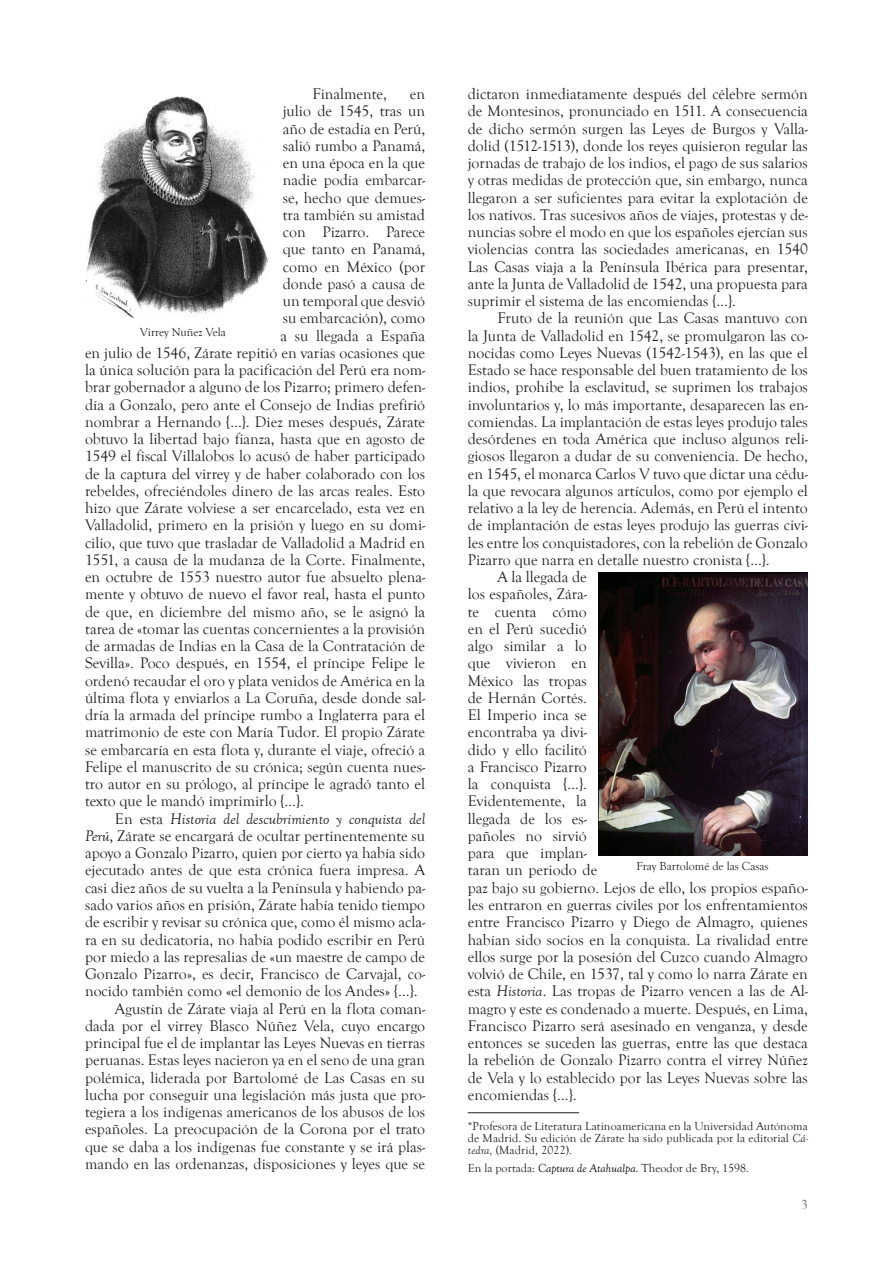
<style>
.page{position:relative;width:893px;height:1263px;background:#fff}
.page>*{position:absolute;margin:0;border:0;box-sizing:border-box;transform-origin:0 0}
.t1{font:15.75px/17.2px "Goudy Old Style T";color:#231f20;text-align:justify}
.t2{font:13.5px "Goudy Old Style T";color:#6c6d70}
.t3{font:12px/12px "Goudy Old Style T";color:#231f20;text-align:justify}
.s1{font-style:italic}
.s2{font-style:italic;color:#000}
</style>
<div class="page">
<hr style="left:468px;top:1112px;width:111px;height:1px;background:#231f20">
<img style="left:599px;top:572px;width:209px;height:284px">
<img style="left:85px;top:96px;width:182px;height:222px">
<p class="t1" style="left:313px;top:86px;width:76px">Finalmente,</p>
<p class="t1" style="left:410px;top:86px;width:17px">en</p>
<p class="t1" style="left:283px;top:103px;width:144px">julio de 1545, tras un</p>
<p class="t1" style="left:283px;top:120px;width:144px">año de estadía en Perú,</p>
<p class="t1" style="left:283px;top:137px;width:144px">salió rumbo a Panamá,</p>
<p class="t1" style="left:283px;top:155px;width:144px">en una época en la que</p>
<p class="t1" style="left:283px;top:172px;width:144px">nadie podía embarcar-</p>
<p class="t1" style="left:283px;top:189px;width:144px">se, hecho que demues-</p>
<p class="t1" style="left:283px;top:206px;width:144px">tra también su amistad</p>
<p class="t1" style="left:283px;top:224px;width:144px">con Pizarro. Parece</p>
<p class="t1" style="left:283px;top:241px;width:144px">que tanto en Panamá,</p>
<p class="t1" style="left:283px;top:258px;width:144px">como en México (por</p>
<p class="t1" style="left:283px;top:275px;width:144px">donde pasó a causa de</p>
<p class="t1" style="left:283px;top:293px;width:139px">un temporal que desvió</p>
<p class="t1" style="left:283px;top:310px;width:144px">su embarcación), como</p>
<p class="t1" style="left:281px;top:327px;width:146px">a su llegada a España</p>
<p class="t1" style="left:85px;top:344px;width:342px">en julio de 1546, Zárate repitió en varias ocasiones que</p>
<p class="t1" style="left:85px;top:362px;width:342px">la única solución para la pacificación del Perú era nom-</p>
<p class="t1" style="left:85px;top:379px;width:342px">brar gobernador a alguno de los Pizarro; primero defen-</p>
<p class="t1" style="left:85px;top:396px;width:337px">día a Gonzalo, pero ante el Consejo de Indias prefirió</p>
<p class="t1" style="left:85px;top:413px;width:342px">nombrar a Hernando {…}. Diez meses después, Zárate</p>
<p class="t1" style="left:85px;top:431px;width:342px">obtuvo la libertad bajo fianza, hasta que en agosto de</p>
<p class="t1" style="left:85px;top:448px;width:342px">1549 el fiscal Villalobos lo acusó de haber participado</p>
<p class="t1" style="left:85px;top:465px;width:342px">de la captura del virrey y de haber colaborado con los</p>
<p class="t1" style="left:85px;top:482px;width:342px">rebeldes, ofreciéndoles dinero de las arcas reales. Esto</p>
<p class="t1" style="left:85px;top:500px;width:342px">hizo que Zárate volviese a ser encarcelado, esta vez en</p>
<p class="t1" style="left:85px;top:517px;width:342px">Valladolid, primero en la prisión y luego en su domi-</p>
<p class="t1" style="left:85px;top:534px;width:342px">cilio, que tuvo que trasladar de Valladolid a Madrid en</p>
<p class="t1" style="left:85px;top:551px;width:342px">1551, a causa de la mudanza de la Corte. Finalmente,</p>
<p class="t1" style="left:85px;top:569px;width:342px">en octubre de 1553 nuestro autor fue absuelto plena-</p>
<p class="t1" style="left:85px;top:586px;width:342px">mente y obtuvo de nuevo el favor real, hasta el punto</p>
<p class="t1" style="left:85px;top:603px;width:342px">de que, en diciembre del mismo año, se le asignó la</p>
<p class="t1" style="left:85px;top:620px;width:342px">tarea de «tomar las cuentas concernientes a la provisión</p>
<p class="t1" style="left:85px;top:638px;width:342px">de armadas de Indias en la Casa de la Contratación de</p>
<p class="t1" style="left:85px;top:655px;width:342px">Sevilla». Poco después, en 1554, el príncipe Felipe le</p>
<p class="t1" style="left:85px;top:672px;width:342px">ordenó recaudar el oro y plata venidos de América en la</p>
<p class="t1" style="left:85px;top:689px;width:342px">última flota y enviarlos a La Coruña, desde donde sal-</p>
<p class="t1" style="left:85px;top:707px;width:342px">dría la armada del príncipe rumbo a Inglaterra para el</p>
<p class="t1" style="left:85px;top:724px;width:342px">matrimonio de este con María Tudor. El propio Zárate</p>
<p class="t1" style="left:85px;top:741px;width:342px">se embarcaría en esta flota y, durante el viaje, ofreció a</p>
<p class="t1" style="left:85px;top:758px;width:342px">Felipe el manuscrito de su crónica; según cuenta nues-</p>
<p class="t1" style="left:85px;top:776px;width:342px">tro autor en su prólogo, al príncipe le agradó tanto el</p>
<p class="t1" style="left:85px;top:793px;width:220px">texto que le mandó imprimirlo {…}.</p>
<p class="t1" style="left:85px;top:810px;width:342px;text-align:left;text-indent:30px">En esta <span class="s1">Historia del descubrimiento y conquista del Perú</span>, Zárate se encargará de ocultar pertinentemente su apoyo a Gonzalo Pizarro, quien por cierto ya había sido ejecutado antes de que esta crónica fuera impresa. A casi diez años de su vuelta a la Península y habiendo pa&shy;sado varios años en prisión, Zárate había tenido tiempo de escribir y revisar su crónica que, como él mismo acla&shy;ra en su dedicatoria, no había podido escribir en Perú por miedo a las represalias de «un maestre de campo de Gonzalo Pizarro», es decir, Francisco de Carvajal, co&shy;nocido también como «el demonio de los Andes» {…}.</p>
<p class="t1" style="left:85px;top:1000px;width:342px;text-indent:30px">Agustín de Zárate viaja al Perú en la flota coman&shy;dada por el virrey Blasco Núñez Vela, cuyo encargo principal fue el de implantar las Leyes Nuevas en tierras peruanas. Estas leyes nacieron ya en el seno de una gran polémica, liderada por Bartolomé de Las Casas en su lucha por conseguir una legislación más justa que pro&shy;tegiera a los indígenas americanos de los abusos de los españoles. La preocupación de la Corona por el trato que se daba a los indígenas fue constante y se irá plas&shy;mando en las ordenanzas, disposiciones y leyes que se</p>
<p class="t3" style="left:140px;top:327px;width:88px">Virrey Nuñez Vela</p>
<p class="t1" style="left:468px;top:86px;width:342px">dictaron inmediatamente después del célebre sermón de Montesinos, pronunciado en 1511. A consecuencia de dicho sermón surgen las Leyes de Burgos y Valla&shy;dolid (1512-1513), donde los reyes quisieron regular las jornadas de trabajo de los indios, el pago de sus salarios y otras medidas de protección que, sin embargo, nunca llegaron a ser suficientes para evitar la explotación de los nativos. Tras sucesivos años de viajes, protestas y de&shy;nuncias sobre el modo en que los españoles ejercían sus violencias contra las sociedades americanas, en 1540<br>Las Casas viaja a la Península Ibérica para presentar, ante la Junta de Valladolid de 1542, una propuesta para suprimir el sistema de las encomiendas {…}.</p>
<p class="t1" style="left:468px;top:310px;width:342px;text-indent:30px">Fruto de la reunión que Las Casas mantuvo con la Junta de Valladolid en 1542, se promulgaron las co&shy;nocidas como Leyes Nuevas (1542-1543), en las que el Estado se hace responsable del buen tratamiento de los indios, prohíbe la esclavitud, se suprimen los trabajos involuntarios y, lo más importante, desaparecen las en&shy;comiendas. La implantación de estas leyes produjo tales desórdenes en toda América que incluso algunos reli&shy;giosos llegaron a dudar de su conveniencia. De hecho, en 1545, el monarca Carlos V tuvo que dictar una cédu&shy;la que revocara algunos artículos, como por ejemplo el relativo a la ley de herencia. Además, en Perú el intento de implantación de estas leyes produjo las guerras civi&shy;les entre los conquistadores, con la rebelión de Gonzalo Pizarro que narra en detalle nuestro cronista {…}.</p>
<p class="t1" style="left:468px;top:569px;width:342px;text-align:left;text-indent:30px">A la llegada de<br>los españoles, Zára-<br>te cuenta cómo<br>en el Perú sucedió<br>algo similar a lo<br>que vivieron en<br>México las tropas<br>de Hernán Cortés.<br>El Imperio inca se<br>encontraba ya divi-<br>dido y ello facilitó<br>a Francisco Pizarro<br>la conquista {…}.<br>Evidentemente, la<br>llegada de los es-<br>pañoles no sirvió<br>para que implan-<br>taran un periodo de<br>paz bajo su gobierno. Lejos de ello, los propios españo&shy;les entraron en guerras civiles por los enfrentamientos entre Francisco Pizarro y Diego de Almagro, quienes habían sido socios en la conquista. La rivalidad entre ellos surge por la posesión del Cuzco cuando Almagro volvió de Chile, en 1537, tal y como lo narra Zárate en esta <span class="s1">Historia</span>. Las tropas de Pizarro vencen a las de Al&shy;magro y este es condenado a muerte. Después, en Lima,<br>Francisco Pizarro será asesinado en venganza, y desde entonces se suceden las guerras, entre las que destaca la rebelión de Gonzalo Pizarro contra el virrey Núñez de Vela y lo establecido por las Leyes Nuevas sobre las encomiendas {…}.</p>
<p class="t3" style="left:468px;top:1120px;width:342px">*Profesora de Literatura Latinoamericana en la Universidad Autónoma de Madrid. Su edición de Zárate ha sido publicada por la editorial <span class="s1">Cá&shy;tedra,</span> (Madrid, 2022).</p>
<p class="t3" style="left:468px;top:1162px;width:283px">En la portada: <span class="s2">Captura de Atahualpa.</span> Theodor de Bry, 1598.</p>
<p class="t3" style="left:637px;top:860px;width:134px">Fray Bartolomé de las Casas</p>
<p class="t2" style="left:801px;top:1197px;width:8px">3</p>
</div>
